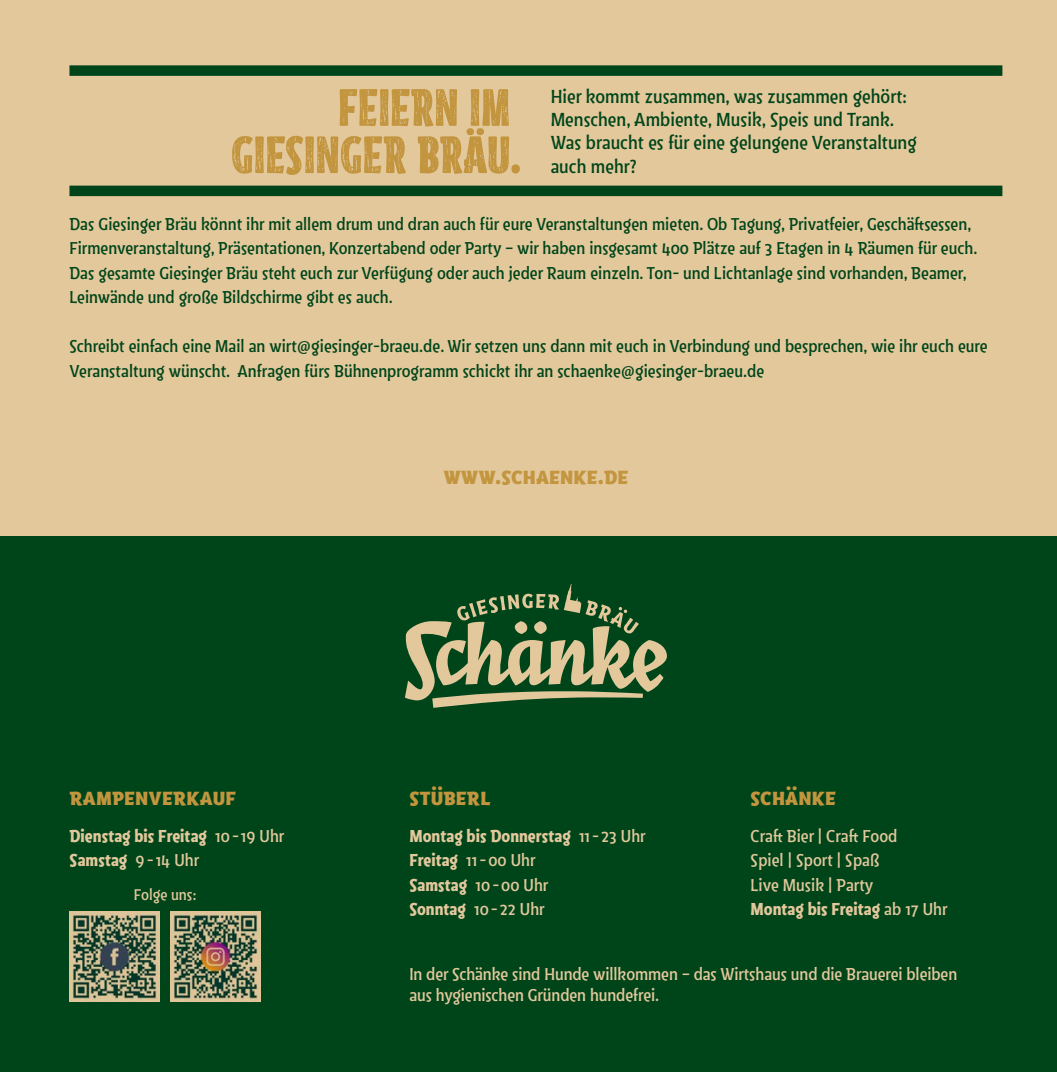
<style>
.page{position:relative;width:1057px;height:1072px;background:#fff}
.page>*{position:absolute;margin:0;border:0;box-sizing:border-box;transform-origin:0 0}
.t1{font:52.5px/47.2px "Giesinger Black Cond";color:#c2953e;text-align:right}
.t2{font:700 24.5px "Giesinger";color:#c2953e}
.t3{font:19.25px/23.4px "Giesinger";color:#00451a}
.t4{font:17.5px/24.5px "Giesinger";color:#00451a}
.t5{font:17.5px/24.5px "Giesinger";letter-spacing:-.005em;color:#e3c89c}
.t6{font:700 17.5px/24.5px "Giesinger";color:#e3c89c}
.t7{font:15.75px "Giesinger";color:#e3c89c}
.s1{color:#e3c89c}
.s2{font-weight:400}
.s3{font-weight:700}
</style>
<div class="page">
<div style="left:0;top:0;width:1057px;height:536px;background:#e3c89c"></div>
<div style="left:0;top:536px;width:1057px;height:535px;background:#00451a"></div>
<div style="left:69px;top:186px;width:933px;height:10px;background:#00451a"></div>
<div style="left:69px;top:65px;width:933px;height:11px;background:#00451a"></div>
<img style="left:69px;top:911px;width:91px;height:90px">
<img style="left:170px;top:911px;width:90px;height:90px">
<svg style="left:405px;top:584px;width:262px;height:124px"></svg>
<h1 class="t1" style="left:231px;top:84px;width:291px">FEIERN IM<span class="s1">.<br></span>GIESINGER BRÄU.</h1>
<p class="t3" style="left:550px;top:84px;width:367px">Hier kommt zusammen, was zusammen gehört:<br>Menschen, Ambiente, Musik, Speis und Trank.<br>Was braucht es für eine gelungene Veranstaltung auch mehr?</p>
<p class="t4" style="left:69px;top:212px;width:909px">Das Giesinger Bräu könnt ihr mit allem drum und dran auch für eure Veranstaltungen mieten. Ob Tagung, Privatfeier, Geschäftsessen, Firmenveranstaltung, Präsentationen, Konzertabend oder Party – wir haben insgesamt 400 Plätze auf 3 Etagen in 4 Räumen für euch.<br>Das gesamte Giesinger Bräu steht euch zur Verfügung oder auch jeder Raum einzeln. Ton- und Lichtanlage sind vorhanden, Beamer, Leinwände und große Bildschirme gibt es auch.</p>
<p class="t4" style="left:69px;top:334px;width:919px">Schreibt einfach eine Mail an wirt@giesinger-braeu.de. Wir setzen uns dann mit euch in Verbindung und besprechen, wie ihr euch eure<br>Veranstaltung wünscht. Anfragen fürs Bühnenprogramm schickt ihr an schaenke@giesinger-braeu.de</p>
<h2 class="t2" style="left:69px;top:781px;width:168px">rampenverkauf</h2>
<p class="t6" style="left:69px;top:823px;width:216px">Dienstag bis Freitag <span class="s2">10-19 Uhr<br></span>Samstag <span class="s2">9-14 Uhr</span></p>
<p class="t7" style="left:134px;top:885px;width:64px">Folge uns:</p>
<h2 class="t2" style="left:443px;top:459px;width:186px">www.schaenke.de</h2>
<h2 class="t2" style="left:409px;top:781px;width:83px">stüberl</h2>
<p class="t6" style="left:409px;top:823px;width:238px">Montag bis Donnerstag <span class="s2">11 -23 Uhr<br></span>Freitag <span class="s2">11 -00 Uhr<br></span>Samstag <span class="s2">10-00 Uhr<br></span>Sonntag <span class="s2">10-22 Uhr</span></p>
<h2 class="t2" style="left:750px;top:781px;width:87px">schänke</h2>
<p class="t5" style="left:750px;top:823px;width:198px">Craft Bier | Craft Food<br>Spiel | Sport | Spaß<br>Live Musik | Party<br><span class="s3">Montag bis Freitag</span> ab 17 Uhr</p>
<p class="t5" style="left:409px;top:963px;width:549px;line-height:21px">In der Schänke sind Hunde willkommen – das Wirtshaus und die Brauerei bleiben aus hygienischen Gründen hundefrei.</p>
</div>
